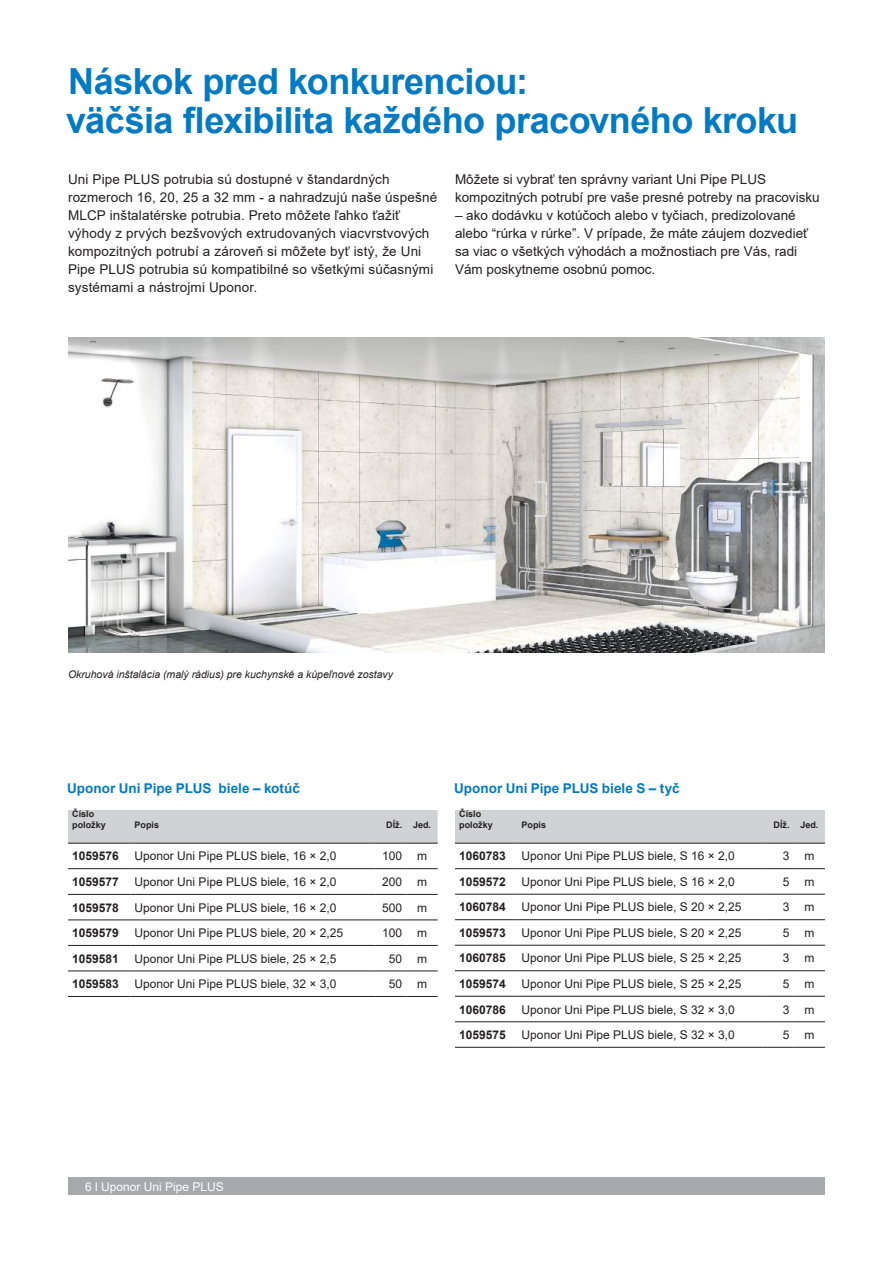
<style>
.page{position:relative;width:893px;height:1263px;background:#fff}
.page>*{position:absolute;margin:0;border:0;box-sizing:border-box;transform-origin:0 0}
.t1{font:700 36px/39px "Arial";letter-spacing:-.015em;color:#007ac2}
.t2{font:13.5px/18px "Arial";letter-spacing:.01em;color:#231f20}
.t3{font:700 13.5px "Arial";color:#007ac2}
.t4{font:12px "Arial";color:#231f20}
.t5{font:700 12px "Arial";color:#231f20}
.t6{font:12px "Arial";color:#fff}
.t7{font:italic 10.5px "Arial";color:#231f20}
.t8{font:700 9px/10.8px "Arial";color:#231f20}
</style>
<div class="page">
<div style="left:68px;top:1178px;width:757px;height:17px;background:#a8a9ad"></div>
<img style="left:68px;top:337px;width:757px;height:316px">
<div style="left:68px;top:810px;width:370px;height:33px;background:#d1d2d4"></div>
<hr style="left:130px;top:843px;width:245px;height:1px;background:#231f20">
<hr style="left:130px;top:868px;width:245px;height:1px;background:#231f20">
<hr style="left:130px;top:894px;width:245px;height:1px;background:#231f20">
<hr style="left:406px;top:843px;width:32px;height:1px;background:#231f20">
<hr style="left:406px;top:868px;width:32px;height:1px;background:#231f20">
<hr style="left:406px;top:894px;width:32px;height:1px;background:#231f20">
<hr style="left:406px;top:920px;width:32px;height:1px;background:#231f20">
<hr style="left:406px;top:945px;width:32px;height:1px;background:#231f20">
<hr style="left:406px;top:971px;width:32px;height:1px;background:#231f20">
<hr style="left:406px;top:996px;width:32px;height:1px;background:#231f20">
<hr style="left:68px;top:843px;width:62px;height:1px;background:#231f20">
<hr style="left:375px;top:843px;width:31px;height:1px;background:#231f20">
<hr style="left:68px;top:868px;width:62px;height:1px;background:#231f20">
<hr style="left:375px;top:868px;width:31px;height:1px;background:#231f20">
<hr style="left:68px;top:894px;width:62px;height:1px;background:#231f20">
<hr style="left:375px;top:894px;width:31px;height:1px;background:#231f20">
<hr style="left:68px;top:920px;width:62px;height:1px;background:#231f20">
<hr style="left:130px;top:920px;width:245px;height:1px;background:#231f20">
<hr style="left:375px;top:920px;width:31px;height:1px;background:#231f20">
<hr style="left:68px;top:945px;width:62px;height:1px;background:#231f20">
<hr style="left:130px;top:945px;width:245px;height:1px;background:#231f20">
<hr style="left:375px;top:945px;width:31px;height:1px;background:#231f20">
<hr style="left:68px;top:971px;width:62px;height:1px;background:#231f20">
<hr style="left:130px;top:971px;width:245px;height:1px;background:#231f20">
<hr style="left:375px;top:971px;width:31px;height:1px;background:#231f20">
<hr style="left:68px;top:996px;width:62px;height:1px;background:#231f20">
<hr style="left:130px;top:996px;width:245px;height:1px;background:#231f20">
<hr style="left:375px;top:996px;width:31px;height:1px;background:#231f20">
<div style="left:455px;top:810px;width:370px;height:33px;background:#d1d2d4"></div>
<hr style="left:455px;top:843px;width:62px;height:1px;background:#231f20">
<hr style="left:517px;top:843px;width:245px;height:1px;background:#231f20">
<hr style="left:762px;top:843px;width:32px;height:1px;background:#231f20">
<hr style="left:794px;top:843px;width:31px;height:1px;background:#231f20">
<hr style="left:794px;top:868px;width:31px;height:1px;background:#231f20">
<hr style="left:794px;top:894px;width:31px;height:1px;background:#231f20">
<hr style="left:794px;top:919px;width:31px;height:1px;background:#231f20">
<hr style="left:794px;top:945px;width:31px;height:1px;background:#231f20">
<hr style="left:794px;top:970px;width:31px;height:1px;background:#231f20">
<hr style="left:794px;top:996px;width:31px;height:1px;background:#231f20">
<hr style="left:794px;top:1021px;width:31px;height:1px;background:#231f20">
<hr style="left:794px;top:1047px;width:31px;height:1px;background:#231f20">
<hr style="left:455px;top:868px;width:62px;height:1px;background:#231f20">
<hr style="left:517px;top:868px;width:245px;height:1px;background:#231f20">
<hr style="left:762px;top:868px;width:32px;height:1px;background:#231f20">
<hr style="left:455px;top:894px;width:62px;height:1px;background:#231f20">
<hr style="left:517px;top:894px;width:245px;height:1px;background:#231f20">
<hr style="left:762px;top:894px;width:32px;height:1px;background:#231f20">
<hr style="left:455px;top:919px;width:62px;height:1px;background:#231f20">
<hr style="left:517px;top:919px;width:245px;height:1px;background:#231f20">
<hr style="left:762px;top:919px;width:32px;height:1px;background:#231f20">
<hr style="left:455px;top:945px;width:62px;height:1px;background:#231f20">
<hr style="left:517px;top:945px;width:245px;height:1px;background:#231f20">
<hr style="left:762px;top:945px;width:32px;height:1px;background:#231f20">
<hr style="left:455px;top:970px;width:62px;height:1px;background:#231f20">
<hr style="left:517px;top:970px;width:245px;height:1px;background:#231f20">
<hr style="left:762px;top:970px;width:32px;height:1px;background:#231f20">
<hr style="left:455px;top:996px;width:62px;height:1px;background:#231f20">
<hr style="left:517px;top:996px;width:245px;height:1px;background:#231f20">
<hr style="left:762px;top:996px;width:32px;height:1px;background:#231f20">
<hr style="left:455px;top:1021px;width:62px;height:1px;background:#231f20">
<hr style="left:517px;top:1021px;width:245px;height:1px;background:#231f20">
<hr style="left:762px;top:1021px;width:32px;height:1px;background:#231f20">
<hr style="left:455px;top:1047px;width:62px;height:1px;background:#231f20">
<hr style="left:517px;top:1047px;width:245px;height:1px;background:#231f20">
<hr style="left:762px;top:1047px;width:32px;height:1px;background:#231f20">
<h1 class="t1" style="left:66px;top:63px;width:734px">Náskok pred konkurenciou:<br>väčšia flexibilita každého pracovného kroku</h1>
<p class="t2" style="left:68px;top:170px;width:371px">Uni Pipe PLUS potrubia sú dostupné v štandardných rozmeroch 16, 20, 25 a 32 mm - a nahradzujú naše úspešné MLCP inštalatérske potrubia. Preto môžete ľahko ťažiť výhody z prvých bezšvových extrudovaných viacvrstvových kompozitných potrubí a zároveň si môžete byť istý, že Uni Pipe PLUS potrubia sú kompatibilné so všetkými súčasnými systémami a nástrojmi Uponor.</p>
<p class="t2" style="left:455px;top:170px;width:366px">Môžete si vybrať ten správny variant Uni Pipe PLUS kompozitných potrubí pre vaše presné potreby na pracovisku</p>
<p class="t2" style="left:455px;top:206px;width:355px">– ako dodávku v kotúčoch alebo v tyčiach, predizolované alebo “rúrka v rúrke”. V prípade, že máte záujem dozvedieť sa viac o všetkých výhodách a možnostiach pre Vás, radi Vám poskytneme osobnú pomoc.</p>
<p class="t7" style="left:68px;top:667px;width:327px">Okruhová inštalácia (malý rádius) pre kuchynské a kúpeľnové zostavy</p>
<p class="t3" style="left:67px;top:778px;width:234px">Uponor Uni Pipe PLUS biele – kotúč</p>
<p class="t8" style="left:72px;top:809px;width:35px">Číslo položky</p>
<p class="t8" style="left:135px;top:820px;width:26px">Popis</p>
<p class="t8" style="left:386px;top:820px;width:46px">Dĺž. Jed.</p>
<p class="t5" style="left:72px;top:848px;width:48px">1059576</p>
<p class="t4" style="left:135px;top:848px;width:203px">Uponor Uni Pipe PLUS biele, 16 × 2,0</p>
<p class="t4" style="left:382px;top:848px;width:46px">100 m</p>
<p class="t5" style="left:72px;top:873px;width:48px">1059577</p>
<p class="t4" style="left:135px;top:873px;width:203px">Uponor Uni Pipe PLUS biele, 16 × 2,0</p>
<p class="t4" style="left:382px;top:873px;width:46px">200 m</p>
<p class="t5" style="left:72px;top:899px;width:48px">1059578</p>
<p class="t4" style="left:135px;top:899px;width:203px">Uponor Uni Pipe PLUS biele, 16 × 2,0</p>
<p class="t4" style="left:382px;top:899px;width:46px">500 m</p>
<p class="t5" style="left:72px;top:924px;width:48px">1059579</p>
<p class="t4" style="left:135px;top:925px;width:210px">Uponor Uni Pipe PLUS biele, 20 × 2,25</p>
<p class="t4" style="left:382px;top:925px;width:46px">100 m</p>
<p class="t5" style="left:72px;top:950px;width:48px">1059581</p>
<p class="t4" style="left:135px;top:950px;width:203px">Uponor Uni Pipe PLUS biele, 25 × 2,5</p>
<p class="t4" style="left:389px;top:950px;width:40px">50 m</p>
<p class="t5" style="left:72px;top:975px;width:48px">1059583</p>
<p class="t4" style="left:135px;top:976px;width:203px">Uponor Uni Pipe PLUS biele, 32 × 3,0</p>
<p class="t4" style="left:389px;top:976px;width:40px">50 m</p>
<p class="t3" style="left:454px;top:778px;width:227px">Uponor Uni Pipe PLUS biele S – tyč</p>
<p class="t8" style="left:459px;top:809px;width:35px">Číslo položky</p>
<p class="t8" style="left:522px;top:820px;width:26px">Popis</p>
<p class="t8" style="left:773px;top:820px;width:46px">Dĺž. Jed.</p>
<p class="t5" style="left:459px;top:848px;width:48px">1060783</p>
<p class="t4" style="left:522px;top:848px;width:215px">Uponor Uni Pipe PLUS biele, S 16 × 2,0</p>
<p class="t4" style="left:783px;top:848px;width:33px">3 m</p>
<p class="t5" style="left:459px;top:873px;width:48px">1059572</p>
<p class="t4" style="left:522px;top:873px;width:215px">Uponor Uni Pipe PLUS biele, S 16 × 2,0</p>
<p class="t4" style="left:783px;top:873px;width:33px">5 m</p>
<p class="t5" style="left:459px;top:899px;width:48px">1060784</p>
<p class="t4" style="left:522px;top:899px;width:221px">Uponor Uni Pipe PLUS biele, S 20 × 2,25</p>
<p class="t4" style="left:783px;top:899px;width:33px">3 m</p>
<p class="t5" style="left:459px;top:924px;width:48px">1059573</p>
<p class="t4" style="left:522px;top:924px;width:221px">Uponor Uni Pipe PLUS biele, S 20 × 2,25</p>
<p class="t4" style="left:783px;top:924px;width:33px">5 m</p>
<p class="t5" style="left:459px;top:950px;width:48px">1060785</p>
<p class="t4" style="left:522px;top:950px;width:221px">Uponor Uni Pipe PLUS biele, S 25 × 2,25</p>
<p class="t4" style="left:783px;top:950px;width:33px">3 m</p>
<p class="t5" style="left:459px;top:975px;width:48px">1059574</p>
<p class="t4" style="left:522px;top:975px;width:221px">Uponor Uni Pipe PLUS biele, S 25 × 2,25</p>
<p class="t4" style="left:783px;top:975px;width:33px">5 m</p>
<p class="t5" style="left:459px;top:1001px;width:48px">1060786</p>
<p class="t4" style="left:522px;top:1001px;width:215px">Uponor Uni Pipe PLUS biele, S 32 × 3,0</p>
<p class="t4" style="left:783px;top:1001px;width:33px">3 m</p>
<p class="t5" style="left:459px;top:1026px;width:48px">1059575</p>
<p class="t4" style="left:522px;top:1026px;width:215px">Uponor Uni Pipe PLUS biele, S 32 × 3,0</p>
<p class="t4" style="left:783px;top:1026px;width:33px">5 m</p>
<p class="t6" style="left:85px;top:1178px;width:140px">6 l Uponor Uni Pipe PLUS</p>
</div>
